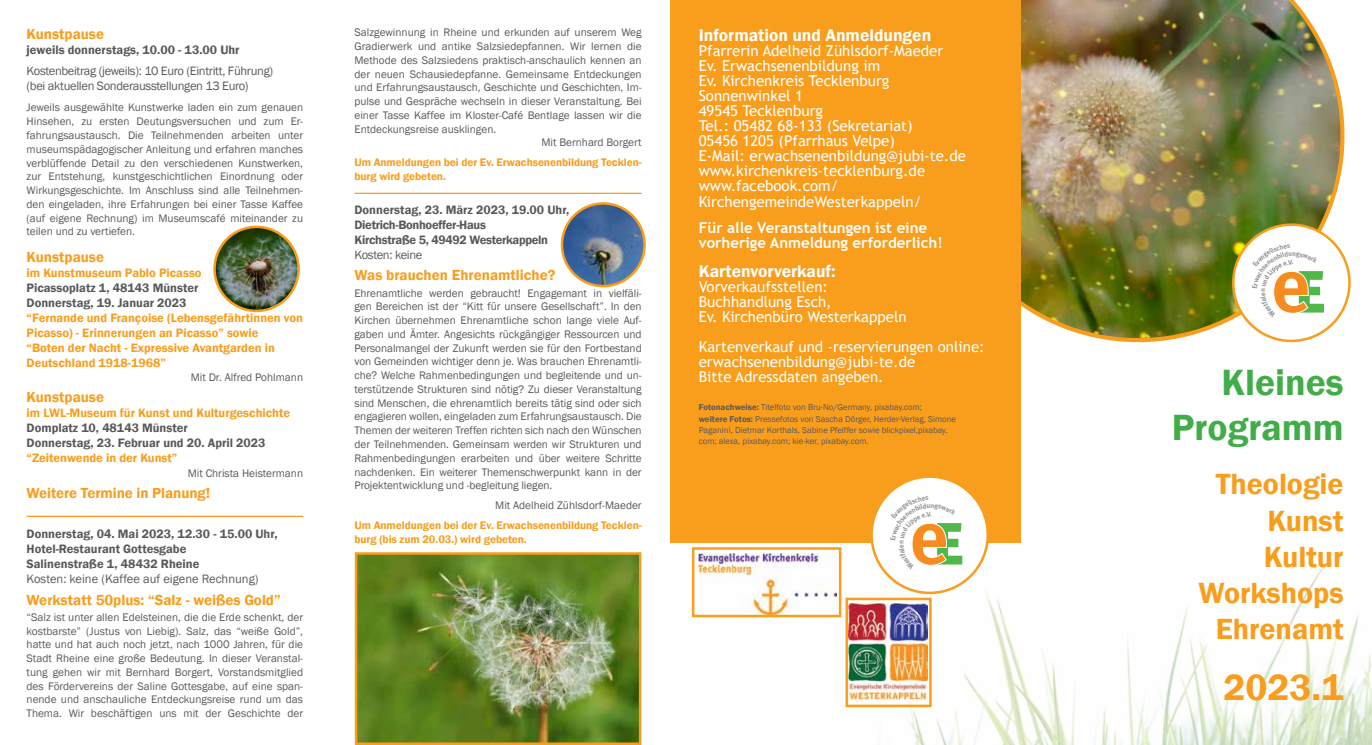
<style>
.page{position:relative;width:1372px;height:745px;background:#fff}
.page>*{position:absolute;margin:0;border:0;box-sizing:border-box;transform-origin:0 0}
.t1{font:600 37.5px/45px "Franklin Gothic";color:#41ad49;text-align:right}
.t2{font:600 37.5px "Franklin Gothic";color:#f99d1c}
.t3{font:600 30px/36px "Franklin Gothic";color:#f99d1c;text-align:right}
.t4{font:600 17.5px "Franklin Gothic";color:#fff}
.t5{font:15px/15px "Trebuchet MS";color:#fff}
.t6{font:600 15px "Franklin Gothic";color:#f99d1c}
.t7{font:700 15px/15px "Trebuchet MS";color:#fff}
.t8{font:600 12.5px/15px "Franklin Gothic";color:#58595b}
.t9{font:600 12.5px/15px "Franklin Gothic";color:#f99d1c}
.t10{font:12.5px/15px "Franklin Gothic";letter-spacing:-.025em;color:#58595b}
.t11{font:600 12.5px/15px "Franklin Gothic";letter-spacing:-.025em;color:#58595b}
.t12{font:12.5px "Franklin Gothic";color:#58595b}
.t13{font:11.25px/13.8px "Franklin Gothic";color:#58595b;text-align:justify}
.t14{font:600 11.25px/13.8px "Franklin Gothic";letter-spacing:-.005em;color:#f99d1c}
.t15{font:8.75px/11.2px "Franklin Gothic";color:#58595b}
.s1{font-weight:600}
</style>
<div class="page">
<img style="left:1020px;top:0;width:331px;height:350px">
<div style="left:670px;top:0;width:350px;height:547px;background:#f99d1c"></div>
<div style="left:670px;top:543px;width:350px;height:201px;background:#fff"></div>
<div style="left:1233px;top:224px;width:116px;height:117px;background:#fff;border-radius:50%"></div>
<div style="left:1231px;top:223px;width:119px;height:119px;border:2px solid #f99d1c;border-radius:50%"></div>
<img style="left:799px;top:562px;width:572px;height:182px">
<img style="left:848px;top:603px;width:79px;height:97px">
<div style="left:845px;top:597px;width:86px;height:109px;border:2px solid #f99d1c"></div>
<hr style="left:27px;top:515px;width:276px;height:1px;background:#f99d1c">
<hr style="left:354px;top:192px;width:287px;height:2px;background:#f99d1c">
<img style="left:358px;top:555px;width:280px;height:186px">
<div style="left:355px;top:552px;width:286px;height:192px;border:2px solid #f99d1c"></div>
<img style="left:562px;top:203px;width:82px;height:83px;border-radius:41px">
<div style="left:560px;top:202px;width:85px;height:85px;border:2px solid #f99d1c;border-radius:50%"></div>
<img style="left:214px;top:228px;width:84px;height:82px">
<div style="left:213px;top:225px;width:87px;height:87px;border:2px solid #f99d1c;border-radius:50%"></div>
<div style="left:871px;top:476px;width:116px;height:116px;background:#fff;border-radius:50%"></div>
<div style="left:870px;top:475px;width:119px;height:118px;border:2px solid #f99d1c;border-radius:50%"></div>
<img style="left:698px;top:553px;width:138px;height:60px">
<div style="left:692px;top:547px;width:149px;height:70px;border:2px solid #f99d1c"></div>
<svg style="left:1273px;top:271px;width:50px;height:43px"></svg>
<svg style="left:912px;top:523px;width:50px;height:43px"></svg>
<h3 class="t6" style="left:27px;top:25px;width:79px">Kunstpause</h3>
<p class="t8" style="left:27px;top:42px;width:214px">jeweils donnerstags, 10.00 - 13.00 Uhr</p>
<p class="t10" style="left:27px;top:64px;width:248px">Kostenbeitrag (jeweils): 10 Euro (Eintritt, Führung) (bei aktuellen Sonderausstellungen 13 Euro)</p>
<p class="t13" style="left:27px;top:101px;width:278px">Jeweils ausgewählte Kunstwerke laden ein zum genauen Hinsehen, zu ersten Deutungsversuchen und zum Er&shy;fahrungsaustausch. Die Teilnehmenden arbeiten unter museumspädagogischer Anleitung und erfahren manches verblüffende Detail zu den verschiedenen Kunstwerken, zur Entstehung, kunstgeschichtlichen Einordnung oder Wirkungsgeschichte. Im Anschluss sind alle Teilnehmen&shy;den eingeladen, ihre Erfahrungen bei einer Tasse Kaffee (auf eigene Rechnung) im Museumscafé miteinander zu teilen und zu vertiefen.</p>
<h3 class="t6" style="left:27px;top:247px;width:79px">Kunstpause</h3>
<p class="t9" style="left:27px;top:265px;width:176px">im Kunstmuseum Pablo Picasso</p>
<p class="t8" style="left:27px;top:280px;width:173px">Picassoplatz 1, 48143 Münster<br>Donnerstag, 19. Januar 2023</p>
<p class="t9" style="left:27px;top:310px;width:278px">“Fernande und Françoise (Lebensgefährtinnen von Picasso) - Erinnerungen an Picasso” sowie<br>“Boten der Nacht - Expressive Avantgarden in Deutschland 1918-1968”</p>
<p class="t13" style="left:191px;top:370px;width:114px">Mit Dr. Alfred Pohlmann</p>
<h3 class="t6" style="left:27px;top:387px;width:79px">Kunstpause</h3>
<p class="t9" style="left:27px;top:405px;width:265px">im LWL-Museum für Kunst und Kulturgeschichte</p>
<p class="t8" style="left:27px;top:420px;width:240px">Domplatz 10, 48143 Münster<br>Donnerstag, 23. Februar und 20. April 2023</p>
<p class="t9" style="left:27px;top:450px;width:152px">“Zeitenwende in der Kunst”</p>
<p class="t13" style="left:188px;top:466px;width:117px">Mit Christa Heistermann</p>
<h3 class="t6" style="left:27px;top:483px;width:185px">Weitere Termine in Planung!</h3>
<p class="t8" style="left:27px;top:526px;width:252px">Donnerstag, 04. Mai 2023, 12.30 - 15.00 Uhr,<br>Hotel-Restaurant Gottesgabe<br>Salinenstraße 1, 48432 Rheine</p>
<p class="t12" style="left:27px;top:571px;width:233px">Kosten: keine (Kaffee auf eigene Rechnung)</p>
<h3 class="t6" style="left:27px;top:590px;width:255px">Werkstatt 50plus: “Salz - weißes Gold”</h3>
<p class="t13" style="left:27px;top:610px;width:278px">“Salz ist unter allen Edelsteinen, die die Erde schenkt, der kostbarste” (Justus von Liebig). Salz, das “weiße Gold”, hatte und hat auch noch jetzt, nach 1000 Jahren, für die Stadt Rheine eine große Bedeutung. In dieser Veranstal&shy;tung gehen wir mit Bernhard Borgert, Vorstandsmitglied des Fördervereins der Saline Gottesgabe, auf eine span&shy;nende und anschauliche Entdeckungsreise rund um das Thema. Wir beschäftigen uns mit der Geschichte der</p>
<p class="t13" style="left:354px;top:26px;width:289px">Salzgewinnung in Rheine und erkunden auf unserem Weg</p>
<p class="t13" style="left:354px;top:40px;width:289px">Gradierwerk und antike Salzsiedepfannen. Wir lernen die</p>
<p class="t13" style="left:354px;top:53px;width:289px">Methode des Salzsiedens praktisch-anschaulich kennen an</p>
<p class="t13" style="left:354px;top:67px;width:289px">der neuen Schausiedepfanne. Gemeinsame Entdeckungen</p>
<p class="t13" style="left:354px;top:81px;width:289px">und Erfahrungsaustausch, Geschichte und Geschichten, Im-</p>
<p class="t13" style="left:354px;top:95px;width:289px">pulse und Gespräche wechseln in dieser Veranstaltung. Bei</p>
<p class="t13" style="left:354px;top:108px;width:289px">einer Tasse Kaffee im Kloster-Café Bentlage lassen wir die</p>
<p class="t13" style="left:354px;top:122px;width:143px">Entdeckungsreise ausklingen.</p>
<p class="t13" style="left:541px;top:136px;width:102px">Mit Bernhard Borgert</p>
<p class="t14" style="left:354px;top:156px;width:289px">Um Anmeldungen bei der Ev. Erwachsenenbildung Tecklen&shy;burg wird gebeten.</p>
<p class="t11" style="left:354px;top:202px;width:216px">Donnerstag, 23. März 2023, 19.00 Uhr,<br>Dietrich-Bonhoeffer-Haus<br>Kirchstraße 5, 49492 Westerkappeln</p>
<p class="t10" style="left:354px;top:247px;width:69px">Kosten: keine</p>
<h3 class="t6" style="left:354px;top:266px;width:202px">Was brauchen Ehrenamtliche?</h3>
<p class="t13" style="left:354px;top:286px;width:289px">Ehrenamtliche werden gebraucht! Engagemant in vielfäli&shy;gen Bereichen ist der “Kitt für unsere Gesellschaft”. In den Kirchen übernehmen Ehrenamtliche schon lange viele Auf&shy;gaben und Ämter. Angesichts rückgängiger Ressourcen und Personalmangel der Zukunft werden sie für den Fortbestand von Gemeinden wichtiger denn je. Was brauchen Ehrenamtli&shy;che? Welche Rahmenbedingungen und begleitende und un&shy;terstützende Strukturen sind nötig? Zu dieser Veranstaltung sind Menschen, die ehrenamtlich bereits tätig sind oder sich engagieren wollen, eingeladen zum Erfahrungsaustausch. Die Themen der weiteren Treffen richten sich nach den Wünschen der Teilnehmenden. Gemeinsam werden wir Strukturen und Rahmenbedingungen erarbeiten und über weitere Schritte nachdenken. Ein weiterer Themenschwerpunkt kann in der Projektentwicklung und -begleitung liegen.</p>
<p class="t13" style="left:495px;top:498px;width:148px">Mit Adelheid Zühlsdorf-Maeder</p>
<p class="t14" style="left:354px;top:518px;width:289px">Um Anmeldungen bei der Ev. Erwachsenenbildung Tecklen&shy;burg (bis zum 20.03.) wird gebeten.</p>
<h3 class="t4" style="left:698px;top:25px;width:234px">Information und Anmeldungen</h3>
<p class="t5" style="left:698px;top:43px;width:269px">Pfarrerin Adelheid Zühlsdorf-Maeder<br>Ev. Erwachsenenbildung im<br>Ev. Kirchenkreis Tecklenburg<br>Sonnenwinkel 1<br>49545 Tecklenburg<br>Tel.: 05482 68-133 (Sekretariat)<br>05456 1205 (Pfarrhaus Velpe)<br>E-Mail: erwachsenenbildung@jubi-te.de www.kirchenkreis-tecklenburg.de www.facebook.com/<br>KirchengemeindeWesterkappeln/</p>
<h3 class="t7" style="left:698px;top:220px;width:245px">Für alle Veranstaltungen ist eine vorherige Anmeldung erforderlich!</h3>
<h3 class="t4" style="left:698px;top:260px;width:138px">Kartenvorverkauf:</h3>
<h3 class="t5" style="left:698px;top:278px;width:209px">Vorverkaufsstellen:<br>Buchhandlung Esch,<br>Ev. Kirchenbüro Westerkappeln</h3>
<h3 class="t5" style="left:698px;top:338px;width:287px">Kartenverkauf und -reservierungen online: erwachsenenbildung@jubi-te.de<br>Bitte Adressdaten angeben.</h3>
<p class="t15" style="left:698px;top:401px;width:259px"><span class="s1">Fotonachweise:</span> Titelfoto von Bru-No/Germany, pixabay.com;<br><span class="s1">weitere Fotos:</span> Pressefotos von Sascha Dörger, Herder-Verlag, Simone Paganini, Dietmar Korthals, Sabine Pfeiffer sowie blickpixel,pixabay. com; alexa, pixabay.com; kie-ker, pixabay.com.</p>
<h1 class="t1" style="left:1171px;top:360px;width:173px">Kleines<br>Programm</h1>
<h2 class="t3" style="left:1198px;top:466px;width:147px">Theologie<br>Kunst<br>Kultur<br>Workshops<br>Ehrenamt</h2>
<h1 class="t2" style="left:1223px;top:664px;width:122px">2023.1</h1>
</div>
